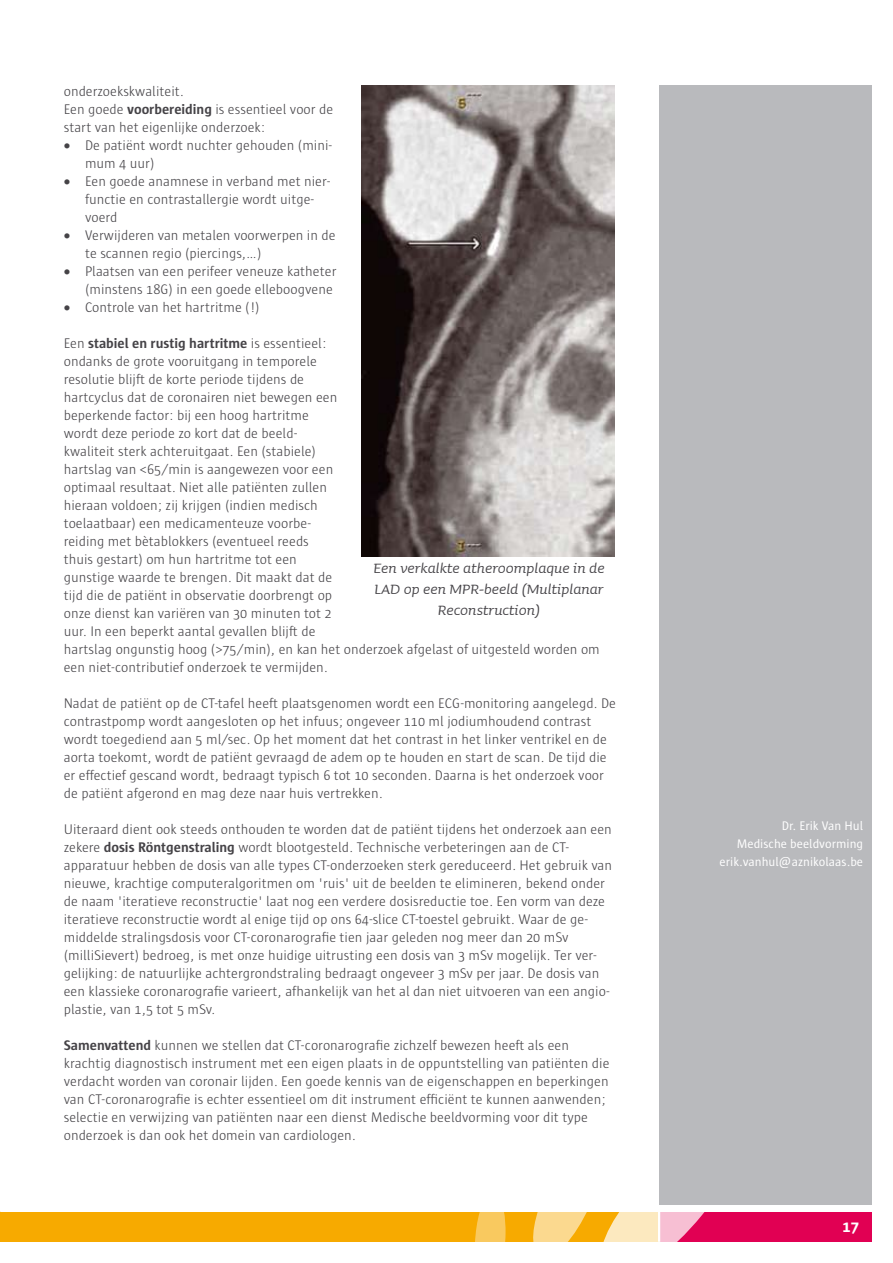
<style>
.page{position:relative;width:893px;height:1263px;background:#fff}
.page>*{position:absolute;margin:0;border:0;box-sizing:border-box;transform-origin:0 0}
.t1{font:italic 18px/21px "Sauna";color:#454347;text-align:center}
.t2{font:700 16.5px "Sun";color:#fff}
.t3{font:300 14.25px/18px "Sun";color:#454347}
.t4{font:12.75px/18px "Sun";color:#fff;text-align:right}
.s1{font-weight:700}
</style>
<div class="page">
<div style="left:659px;top:1212px;width:213px;height:30px;background:#e10053"></div>
<div style="left:0;top:1212px;width:659px;height:30px;background:#f7aa00"></div>
<svg style="left:475px;top:1212px;width:31px;height:30px"></svg>
<svg style="left:533px;top:1204px;width:212px;height:38px"></svg>
<hr style="left:658px;top:1212px;width:2px;height:30px;background:#fff">
<div style="left:659px;top:85px;width:213px;height:1119px;background:#b9babd"></div>
<img style="left:361px;top:85px;width:254px;height:471px">
<p class="t3" style="left:64px;top:83px;width:271px">onderzoekskwaliteit.<br>Een goede <span class="s1">voorbereiding</span> is essentieel voor de start van het eigenlijke onderzoek:</p>
<p class="t3" style="left:85px;top:137px;width:248px;text-indent:-21px">• De patiënt wordt nuchter gehouden (mini&shy;mum 4 uur)</p>
<p class="t3" style="left:85px;top:173px;width:246px;text-indent:-21px">• Een goede anamnese in verband met nier&shy;functie en contrastallergie wordt uitge&shy;voerd</p>
<p class="t3" style="left:85px;top:227px;width:252px;text-indent:-21px">• Verwijderen van metalen voorwerpen in de te scannen regio (piercings,…)</p>
<p class="t3" style="left:64px;top:263px;width:274px;text-align:right">• Plaatsen van een perifeer veneuze katheter (minstens 18G) in een goede elleboogvene</p>
<p class="t3" style="left:64px;top:299px;width:197px">• Controle van het hartritme (!)</p>
<p class="t3" style="left:64px;top:335px;width:538px">Een <span class="s1">stabiel en rustig hartritme</span> is essentieel:<br>ondanks de grote vooruitgang in temporele<br>resolutie blijft de korte periode tijdens de<br>hartcyclus dat de coronairen niet bewegen een<br>beperkende factor: bij een hoog hartritme<br>wordt deze periode zo kort dat de beeld-<br>kwaliteit sterk achteruitgaat. Een (stabiele)<br>hartslag van &lt;65/min is aangewezen voor een<br>optimaal resultaat. Niet alle patiënten zullen<br>hieraan voldoen; zij krijgen (indien medisch<br>toelaatbaar) een medicamenteuze voorbe-<br>reiding met bètablokkers (eventueel reeds<br>thuis gestart) om hun hartritme tot een<br>gunstige waarde te brengen. Dit maakt dat de<br>tijd die de patiënt in observatie doorbrengt op<br>onze dienst kan variëren van 30 minuten tot 2<br>uur. In een beperkt aantal gevallen blijft de<br>hartslag ongunstig hoog (&gt;75/min), en kan het onderzoek afgelast of uitgesteld worden om een niet-contributief onderzoek te vermijden.</p>
<p class="t3" style="left:64px;top:695px;width:554px">Nadat de patiënt op de CT-tafel heeft plaatsgenomen wordt een ECG-monitoring aangelegd. De contrastpomp wordt aangesloten op het infuus; ongeveer 110 ml jodiumhoudend contrast wordt toegediend aan 5 ml/sec. Op het moment dat het contrast in het linker ventrikel en de aorta toekomt, wordt de patiënt gevraagd de adem op te houden en start de scan. De tijd die er effectief gescand wordt, bedraagt typisch 6 tot 10 seconden. Daarna is het onderzoek voor de patiënt afgerond en mag deze naar huis vertrekken.</p>
<p class="t3" style="left:64px;top:821px;width:550px">Uiteraard dient ook steeds onthouden te worden dat de patiënt tijdens het onderzoek aan een zekere <span class="s1">dosis Röntgenstraling</span> wordt blootgesteld. Technische verbeteringen aan de CT&shy;apparatuur hebben de dosis van alle types CT-onderzoeken sterk gereduceerd. Het gebruik van nieuwe, krachtige computeralgoritmen om 'ruis' uit de beelden te elimineren, bekend onder de naam 'iteratieve reconstructie' laat nog een verdere dosisreductie toe. Een vorm van deze iteratieve reconstructie wordt al enige tijd op ons 64-slice CT-toestel gebruikt. Waar de ge&shy;middelde stralingsdosis voor CT-coronarografie tien jaar geleden nog meer dan 20 mSv (milliSievert) bedroeg, is met onze huidige uitrusting een dosis van 3 mSv mogelijk. Ter ver&shy;gelijking: de natuurlijke achtergrondstraling bedraagt ongeveer 3 mSv per jaar. De dosis van een klassieke coronarografie varieert, afhankelijk van het al dan niet uitvoeren van een angio&shy;plastie, van 1,5 tot 5 mSv.</p>
<p class="t3" style="left:64px;top:1037px;width:547px"><span class="s1">Samenvattend</span> kunnen we stellen dat CT-coronarografie zichzelf bewezen heeft als een krachtig diagnostisch instrument met een eigen plaats in de oppuntstelling van patiënten die verdacht worden van coronair lijden. Een goede kennis van de eigenschappen en beperkingen van CT-coronarografie is echter essentieel om dit instrument efficiënt te kunnen aanwenden; selectie en verwijzing van patiënten naar een dienst Medische beeldvorming voor dit type onderzoek is dan ook het domein van cardiologen.</p>
<p class="t1" style="left:373px;top:557px;width:233px">Een verkalkte atheroomplaque in de<br>LAD op een MPR-beeld (Multiplanar<br>Reconstruction)</p>
<p class="t4" style="left:719px;top:817px;width:145px">Dr. Erik Van Hul<br>Medische beeldvorming erik.vanhul@aznikolaas.be</p>
<p class="t2" style="left:842px;top:1218px;width:18px">17</p>
</div>
